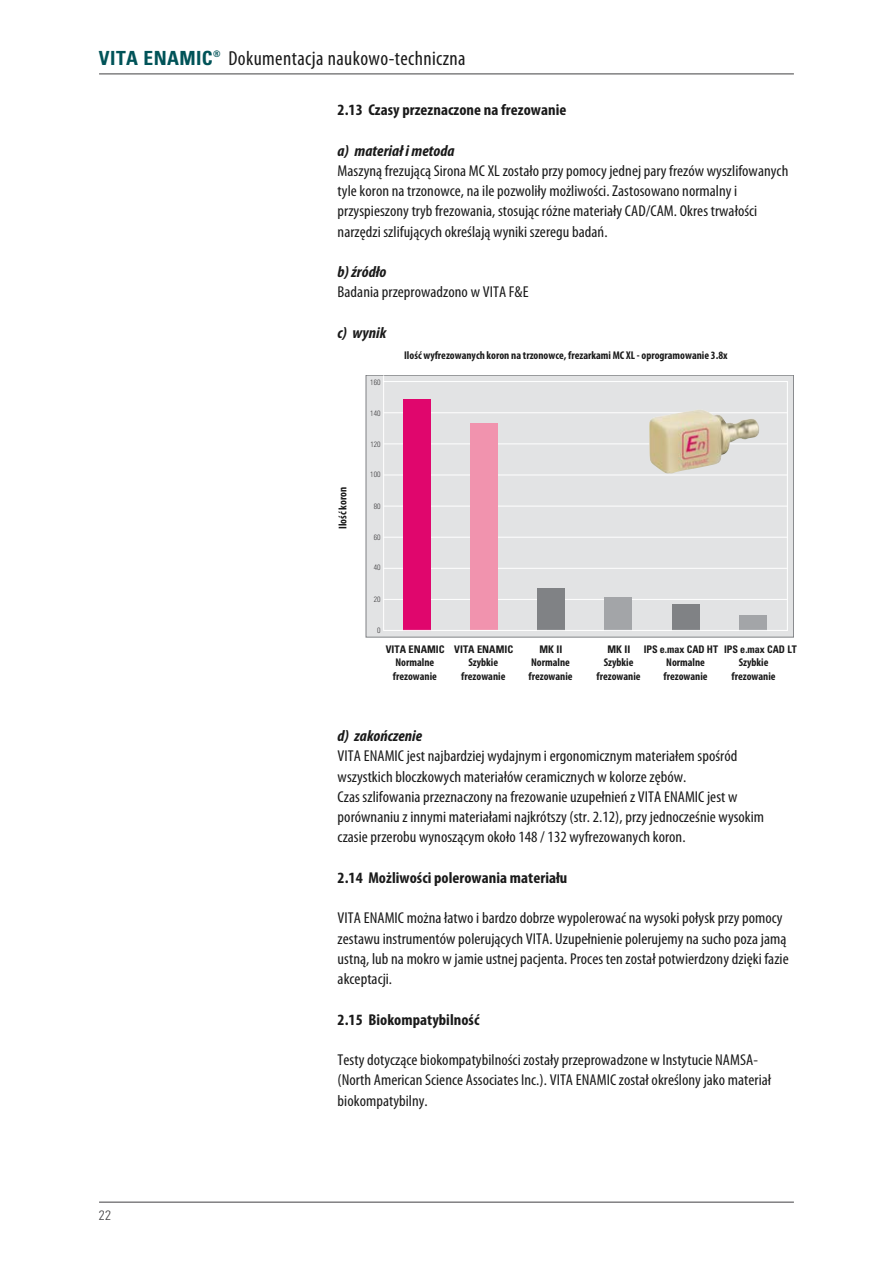
<style>
.page{position:relative;width:893px;height:1263px;background:#fff}
.page>*{position:absolute;margin:0;border:0;box-sizing:border-box;transform-origin:0 0}
.t1{font:condensed 20.4px "Myriad Pro";letter-spacing:.02em;color:#1a1a1a}
.t2{font:condensed 15.75px/20.2px "Myriad Pro";letter-spacing:.005em;color:#1a1a1a;scale:1.05 1}
.t3{font:700 condensed 15.75px "Myriad Pro";letter-spacing:.005em;color:#1a1a1a;scale:1.05 1}
.t4{font:italic 700 condensed 15.75px "Myriad Pro";letter-spacing:.005em;color:#1a1a1a;scale:1.05 1}
.t5{font:300 condensed 13.5px "Univers";color:#414042}
.t6{font:700 condensed 11.25px/13.5px "Myriad Pro";color:#1a1a1a}
.t7{font:700 condensed 10.5px "Univers LT";color:#1a1a1a}
.t8{font:700 condensed 10.5px "Univers LT";color:#1a1a1a;scale:.96 1}
.t9{font:300 condensed 7.65px "Univers LT";color:#414042}
.s1{font-family:"Univers";font-weight:700;font-size:19.5px;color:#005358}
</style>
<div class="page">
<hr style="left:99px;top:1202px;width:695px;height:1px;background:#414042">
<hr style="left:99px;top:74px;width:695px;height:1px;background:#414042">
<div style="left:366px;top:375px;width:428px;height:262px;background:#e2e3e4"></div>
<svg style="left:383px;top:375px;width:405px;height:256px"></svg>
<img style="left:649px;top:409px;width:111px;height:64px">
<p class="t1" style="left:99px;top:47px;width:368px"><span class="s1">VITA ENAMIC</span><sup>®</sup> Dokumentacja naukowo-techniczna</p>
<p class="t3" style="left:338px;top:101px;width:219px">2.13 Czasy przeznaczone na frezowanie</p>
<p class="t4" style="left:338px;top:142px;width:113px">a) materiał i metoda</p>
<p class="t2" style="left:338px;top:161px;width:431px">Maszyną frezującą Sirona MC XL zostało przy pomocy jednej pary frezów wyszlifowanych tyle koron na trzonowce, na ile pozwoliły możliwości. Zastosowano normalny i przyspieszony tryb frezowania, stosując różne materiały CAD/CAM. Okres trwałości narzędzi szlifujących określają wyniki szeregu badań.</p>
<p class="t4" style="left:338px;top:264px;width:48px">b) źródło</p>
<p class="t2" style="left:338px;top:282px;width:183px">Badania przeprowadzono w VITA F&amp;E</p>
<p class="t4" style="left:338px;top:324px;width:48px">c) wynik</p>
<p class="t6" style="left:404px;top:348px;width:325px">Ilość wyfrezowanych koron na trzonowce, frezarkami MC XL - oprogramowanie 3.8x</p>
<p class="t9" style="left:370px;top:378px;width:12px">160</p>
<p class="t9" style="left:370px;top:408px;width:12px">140</p>
<p class="t9" style="left:370px;top:439px;width:12px">120</p>
<p class="t6" style="left:336px;top:529px;width:44px;rotate:-90deg">Ilość koron</p>
<p class="t9" style="left:370px;top:470px;width:12px">100</p>
<p class="t9" style="left:374px;top:502px;width:8px">80</p>
<p class="t9" style="left:374px;top:532px;width:8px">60</p>
<p class="t9" style="left:374px;top:563px;width:8px">40</p>
<p class="t9" style="left:374px;top:595px;width:8px">20</p>
<p class="t9" style="left:377px;top:626px;width:5px">0</p>
<p class="t7" style="left:386px;top:643px;width:129px">VITA ENAMIC VITA ENAMIC</p>
<p class="t7" style="left:539px;top:643px;width:24px">MK II</p>
<p class="t7" style="left:608px;top:643px;width:24px">MK II</p>
<p class="t8" style="left:644px;top:643px;width:161px">IPS e.max CAD HT IPS e.max CAD LT</p>
<p class="t6" style="left:393px;top:656px;width:46px">Normalne frezowanie</p>
<p class="t6" style="left:461px;top:656px;width:46px;text-align:center">Szybkie frezowanie</p>
<p class="t6" style="left:528px;top:656px;width:46px">Normalne frezowanie</p>
<p class="t6" style="left:596px;top:656px;width:46px;text-align:center">Szybkie frezowanie</p>
<p class="t6" style="left:663px;top:656px;width:46px">Normalne frezowanie</p>
<p class="t6" style="left:731px;top:656px;width:46px;text-align:center">Szybkie frezowanie</p>
<p class="t5" style="left:99px;top:1207px;width:14px">22</p>
<p class="t4" style="left:338px;top:727px;width:82px">d) zakończenie</p>
<p class="t2" style="left:338px;top:746px;width:408px">VITA ENAMIC jest najbardziej wydajnym i ergonomicznym materiałem spośród wszystkich bloczkowych materiałów ceramicznych w kolorze zębów.<br>Czas szlifowania przeznaczony na frezowanie uzupełnień z VITA ENAMIC jest w porównaniu z innymi materiałami najkrótszy (str. 2.12), przy jednocześnie wysokim czasie przerobu wynoszącym około 148 / 132 wyfrezowanych koron.</p>
<p class="t3" style="left:338px;top:869px;width:220px">2.14 Możliwości polerowania materiału</p>
<p class="t2" style="left:338px;top:908px;width:431px">VITA ENAMIC można łatwo i bardzo dobrze wypolerować na wysoki połysk przy pomocy zestawu instrumentów polerujących VITA. Uzupełnienie polerujemy na sucho poza jamą ustną, lub na mokro w jamie ustnej pacjenta. Proces ten został potwierdzony dzięki fazie akceptacji.</p>
<p class="t3" style="left:338px;top:1011px;width:136px">2.15 Biokompatybilność</p>
<p class="t2" style="left:338px;top:1050px;width:414px">Testy dotyczące biokompatybilności zostały przeprowadzone w Instytucie NAMSA-(North American Science Associates Inc.). VITA ENAMIC został określony jako materiał biokompatybilny.</p>
</div>
